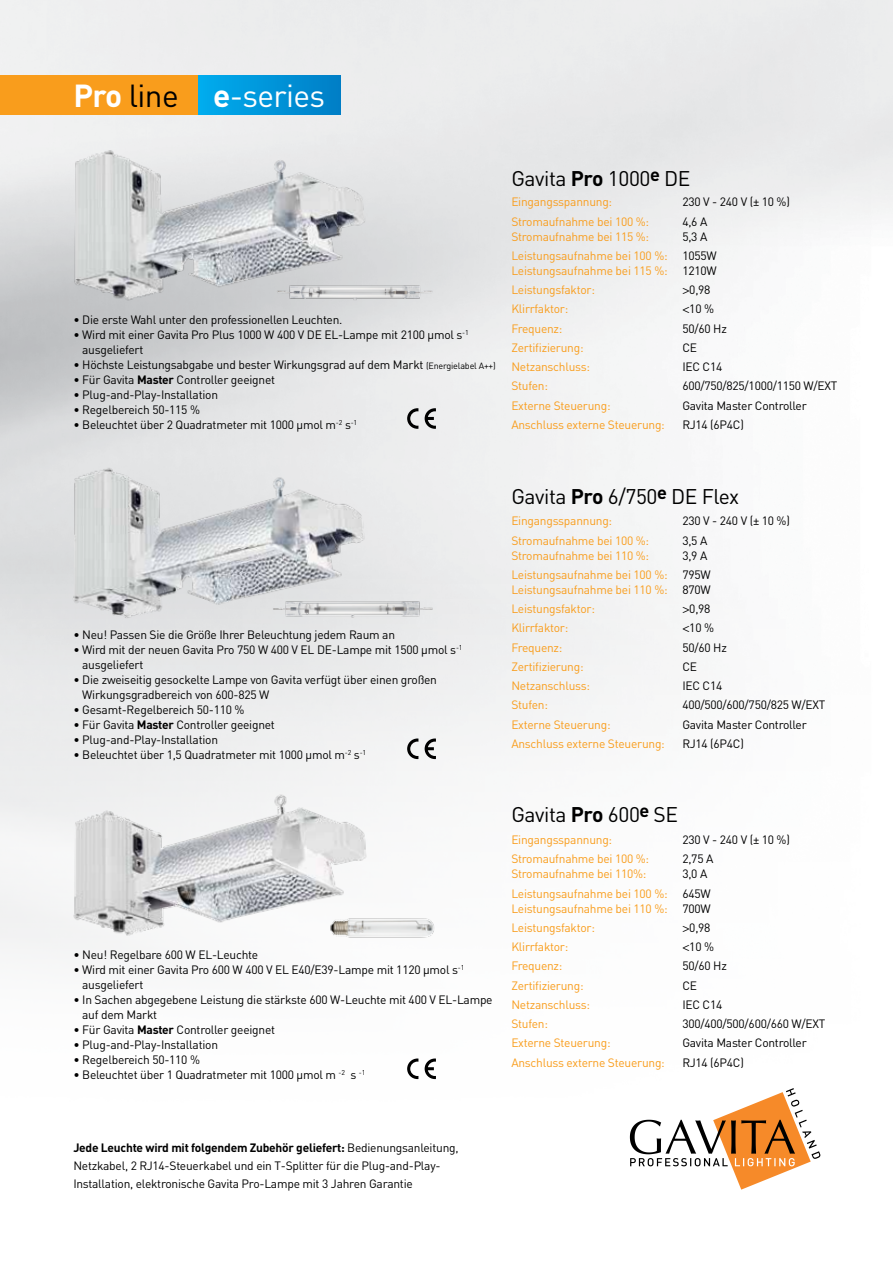
<style>
.page{position:relative;width:893px;height:1263px;background:#fff}
.page>*{position:absolute;margin:0;border:0;box-sizing:border-box;transform-origin:0 0}
.t1{font:31.5px "DIN";letter-spacing:-.02em;color:#fff}
.t2{font:21px "DIN";letter-spacing:-.02em;color:#000}
.t3{font:12px/15px "DIN";letter-spacing:-.02em;color:#000}
.t4{font:12px/19.2px "DIN";letter-spacing:-.02em;color:#f99d1c}
.s1{font-weight:700}
.s2{color:#000}
.s3{font-size:9px}
.s4{font-family:"Helvetica Neue LT"}
</style>
<div class="page">
<img style="left:0;top:0;width:893px;height:1190px">
<svg style="left:630px;top:1088px;width:190px;height:101px"></svg>
<svg style="left:407px;top:408px;width:29px;height:21px"></svg>
<svg style="left:407px;top:738px;width:29px;height:21px"></svg>
<svg style="left:407px;top:1058px;width:29px;height:21px"></svg>
<img style="left:61px;top:104px;width:329px;height:214px">
<img style="left:59px;top:439px;width:328px;height:204px">
<img style="left:56px;top:753px;width:329px;height:208px">
<img style="left:271px;top:596px;width:164px;height:26px">
<img style="left:273px;top:280px;width:162px;height:24px">
<img style="left:325px;top:910px;width:112px;height:34px">
<div style="left:0;top:75px;width:198px;height:40px;background:#f99d1c"></div>
<div style="left:198px;top:75px;width:142px;height:40px;background:linear-gradient(to right,#00adee,#007ec6)"></div>
<h1 class="t1" style="left:73px;top:76px;width:253px"><span class="s1">Pro</span> <span class="s2">line</span> <span class="s1">e</span>-series</h1>
<p class="t3" style="left:73px;top:312px;width:271px">• Die erste Wahl unter den professionellen Leuchten.</p>
<p class="t3" style="left:82px;top:327px;width:388px;text-indent:-9px">• Wird mit einer Gavita Pro Plus 1000 W 400 V DE EL-Lampe mit 2100 µmol s<sup>-1 </sup>ausgeliefert</p>
<p class="t3" style="left:73px;top:357px;width:424px">• Höchste Leistungsabgabe und bester Wirkungsgrad auf dem Markt <span class="s3">(Energielabel A++)</span></p>
<p class="t3" style="left:73px;top:372px;width:203px">• Für Gavita <span class="s1">Master</span> Controller geeignet</p>
<p class="t3" style="left:73px;top:387px;width:146px">• Plug-and-Play-Installation</p>
<p class="t3" style="left:73px;top:402px;width:128px">• Regelbereich 50-115 %</p>
<p class="t3" style="left:73px;top:417px;width:285px">• Beleuchtet über 2 Quadratmeter mit 1000 µmol m<sup>-2</sup> s<sup>-1</sup></p>
<h2 class="t2" style="left:511px;top:166px;width:181px">Gavita <span class="s1">Pro</span> 1000<sup>e</sup> DE</h2>
<p class="t4" style="left:511px;top:192px;width:102px">Eingangsspannung:</p>
<p class="t3" style="left:682px;top:194px;width:109px">230 V - 240 V (± 10 %)</p>
<p class="t4" style="left:511px;top:212px;width:139px">Stromaufnahme bei 100 %:</p>
<p class="t3" style="left:682px;top:214px;width:27px">4,6 A</p>
<p class="t4" style="left:511px;top:227px;width:139px">Stromaufnahme bei 115 %:</p>
<p class="t4" style="left:511px;top:227px;width:207px;text-indent:171px"><span class="s2">5,3 A<br></span>Leistungsaufnahme bei 100 %: <span class="s2">1055W</span></p>
<p class="t4" style="left:511px;top:261px;width:207px">Leistungsaufnahme bei 115 %: <span class="s2">1210W<br></span>Leistungsfaktor:</p>
<p class="t3" style="left:682px;top:282px;width:30px"><span class="s4">&gt;</span>0,98</p>
<p class="t4" style="left:511px;top:299px;width:59px">Klirrfaktor:</p>
<p class="t3" style="left:682px;top:301px;width:33px"><span class="s4">&lt;</span>10 %</p>
<p class="t4" style="left:511px;top:319px;width:53px">Frequenz:</p>
<p class="t3" style="left:682px;top:321px;width:46px">50/60 Hz</p>
<p class="t4" style="left:511px;top:338px;width:74px">Zertifizierung:</p>
<p class="t3" style="left:682px;top:340px;width:16px">CE</p>
<p class="t4" style="left:511px;top:357px;width:80px">Netzanschluss:</p>
<p class="t3" style="left:682px;top:359px;width:41px">IEC C14</p>
<p class="t4" style="left:511px;top:376px;width:38px">Stufen:</p>
<p class="t3" style="left:682px;top:378px;width:157px">600/750/825/1000/1150 W/EXT</p>
<p class="t4" style="left:511px;top:395px;width:101px">Externe Steuerung:</p>
<p class="t3" style="left:682px;top:398px;width:126px">Gavita Master Controller</p>
<p class="t4" style="left:511px;top:415px;width:155px">Anschluss externe Steuerung:</p>
<p class="t3" style="left:682px;top:417px;width:63px">RJ14 (6P4C)</p>
<p class="t3" style="left:73px;top:627px;width:323px">• Neu! Passen Sie die Größe Ihrer Beleuchtung jedem Raum an</p>
<p class="t3" style="left:82px;top:642px;width:382px;text-indent:-9px">• Wird mit der neuen Gavita Pro 750 W 400 V EL DE-Lampe mit 1500 µmol s<sup>-1 </sup>ausgeliefert</p>
<p class="t3" style="left:82px;top:672px;width:356px;text-indent:-9px">• Die zweiseitig gesockelte Lampe von Gavita verfügt über einen großen<br>Wirkungsgradbereich von 600-825 W</p>
<p class="t3" style="left:73px;top:702px;width:173px">• Gesamt-Regelbereich 50-110 %</p>
<p class="t3" style="left:73px;top:717px;width:203px">• Für Gavita <span class="s1">Master</span> Controller geeignet</p>
<p class="t3" style="left:73px;top:732px;width:146px">• Plug-and-Play-Installation</p>
<p class="t3" style="left:73px;top:747px;width:294px">• Beleuchtet über 1,5 Quadratmeter mit 1000 µmol m<sup>-2</sup> s<sup>-1</sup></p>
<p class="t3" style="left:73px;top:947px;width:186px">• Neu! Regelbare 600 W EL-Leuchte</p>
<p class="t3" style="left:82px;top:962px;width:384px;text-indent:-9px">• Wird mit einer Gavita Pro 600 W 400 V EL E40/E39-Lampe mit 1120 µmol s<sup>-1 </sup>ausgeliefert</p>
<p class="t3" style="left:82px;top:992px;width:412px;text-indent:-9px">• In Sachen abgegebene Leistung die stärkste 600 W-Leuchte mit 400 V EL-Lampe auf dem Markt</p>
<p class="t3" style="left:73px;top:1022px;width:203px">• Für Gavita <span class="s1">Master</span> Controller geeignet</p>
<p class="t3" style="left:73px;top:1037px;width:146px">• Plug-and-Play-Installation</p>
<p class="t3" style="left:73px;top:1052px;width:128px">• Regelbereich 50-110 %</p>
<p class="t3" style="left:73px;top:1067px;width:294px">• Beleuchtet über 1 Quadratmeter mit 1000 µmol m <sup>-2</sup> s <sup>-1</sup></p>
<h2 class="t2" style="left:511px;top:484px;width:229px">Gavita <span class="s1">Pro</span> 6/750<sup>e</sup> DE Flex</h2>
<p class="t4" style="left:511px;top:511px;width:102px">Eingangsspannung:</p>
<p class="t3" style="left:682px;top:513px;width:109px">230 V - 240 V (± 10 %)</p>
<p class="t4" style="left:511px;top:530px;width:139px">Stromaufnahme bei 100 %:</p>
<p class="t3" style="left:682px;top:532px;width:27px">3,5 A</p>
<p class="t4" style="left:511px;top:545px;width:139px">Stromaufnahme bei 110 %:</p>
<p class="t4" style="left:511px;top:545px;width:201px;text-align:right"><span class="s2">3,9 A<br></span>Leistungsaufnahme bei 100 %: <span class="s2">795W</span></p>
<p class="t4" style="left:511px;top:580px;width:201px">Leistungsaufnahme bei 110 %: <span class="s2">870W<br></span>Leistungsfaktor:</p>
<p class="t3" style="left:682px;top:601px;width:30px"><span class="s4">&gt;</span>0,98</p>
<p class="t4" style="left:511px;top:618px;width:59px">Klirrfaktor:</p>
<p class="t3" style="left:682px;top:620px;width:33px"><span class="s4">&lt;</span>10 %</p>
<p class="t4" style="left:511px;top:637px;width:53px">Frequenz:</p>
<p class="t3" style="left:682px;top:639px;width:46px">50/60 Hz</p>
<p class="t4" style="left:511px;top:657px;width:74px">Zertifizierung:</p>
<p class="t3" style="left:682px;top:659px;width:16px">CE</p>
<p class="t4" style="left:511px;top:676px;width:80px">Netzanschluss:</p>
<p class="t3" style="left:682px;top:678px;width:41px">IEC C14</p>
<p class="t4" style="left:511px;top:695px;width:38px">Stufen:</p>
<p class="t3" style="left:682px;top:697px;width:145px">400/500/600/750/825 W/EXT</p>
<p class="t4" style="left:511px;top:714px;width:101px">Externe Steuerung:</p>
<p class="t3" style="left:682px;top:716px;width:126px">Gavita Master Controller</p>
<p class="t4" style="left:511px;top:734px;width:155px">Anschluss externe Steuerung:</p>
<p class="t3" style="left:682px;top:736px;width:63px">RJ14 (6P4C)</p>
<h2 class="t2" style="left:511px;top:801px;width:168px">Gavita <span class="s1">Pro</span> 600<sup>e</sup> SE</h2>
<p class="t4" style="left:511px;top:830px;width:102px">Eingangsspannung:</p>
<p class="t3" style="left:682px;top:832px;width:109px">230 V - 240 V (± 10 %)</p>
<p class="t4" style="left:511px;top:849px;width:139px">Stromaufnahme bei 100 %:</p>
<p class="t3" style="left:682px;top:851px;width:33px">2,75 A</p>
<p class="t4" style="left:511px;top:864px;width:137px">Stromaufnahme bei 110%:</p>
<p class="t4" style="left:511px;top:864px;width:201px;text-align:right"><span class="s2">3,0 A<br></span>Leistungsaufnahme bei 100 %: <span class="s2">645W</span></p>
<p class="t4" style="left:511px;top:898px;width:201px">Leistungsaufnahme bei 110 %: <span class="s2">700W<br></span>Leistungsfaktor:</p>
<p class="t3" style="left:682px;top:920px;width:30px"><span class="s4">&gt;</span>0,98</p>
<p class="t4" style="left:511px;top:937px;width:59px">Klirrfaktor:</p>
<p class="t3" style="left:682px;top:939px;width:33px"><span class="s4">&lt;</span>10 %</p>
<p class="t4" style="left:511px;top:956px;width:53px">Frequenz:</p>
<p class="t3" style="left:682px;top:958px;width:46px">50/60 Hz</p>
<p class="t4" style="left:511px;top:975px;width:74px">Zertifizierung:</p>
<p class="t3" style="left:682px;top:978px;width:16px">CE</p>
<p class="t4" style="left:511px;top:995px;width:80px">Netzanschluss:</p>
<p class="t3" style="left:682px;top:997px;width:41px">IEC C14</p>
<p class="t4" style="left:511px;top:1014px;width:38px">Stufen:</p>
<p class="t3" style="left:682px;top:1016px;width:145px">300/400/500/600/660 W/EXT</p>
<p class="t4" style="left:511px;top:1033px;width:101px">Externe Steuerung:</p>
<p class="t3" style="left:682px;top:1035px;width:126px">Gavita Master Controller</p>
<p class="t4" style="left:511px;top:1052px;width:155px">Anschluss externe Steuerung:</p>
<p class="t3" style="left:682px;top:1055px;width:63px">RJ14 (6P4C)</p>
<p class="t3" style="left:73px;top:1138px;width:387px;line-height:18px"><span class="s1">Jede Leuchte wird mit folgendem Zubehör geliefert:</span> Bedienungsanleitung,<br>Netzkabel, 2 RJ14-Steuerkabel und ein T-Splitter für die Plug-and-Play-<br>Installation, elektronische Gavita Pro-Lampe mit 3 Jahren Garantie</p>
</div>
